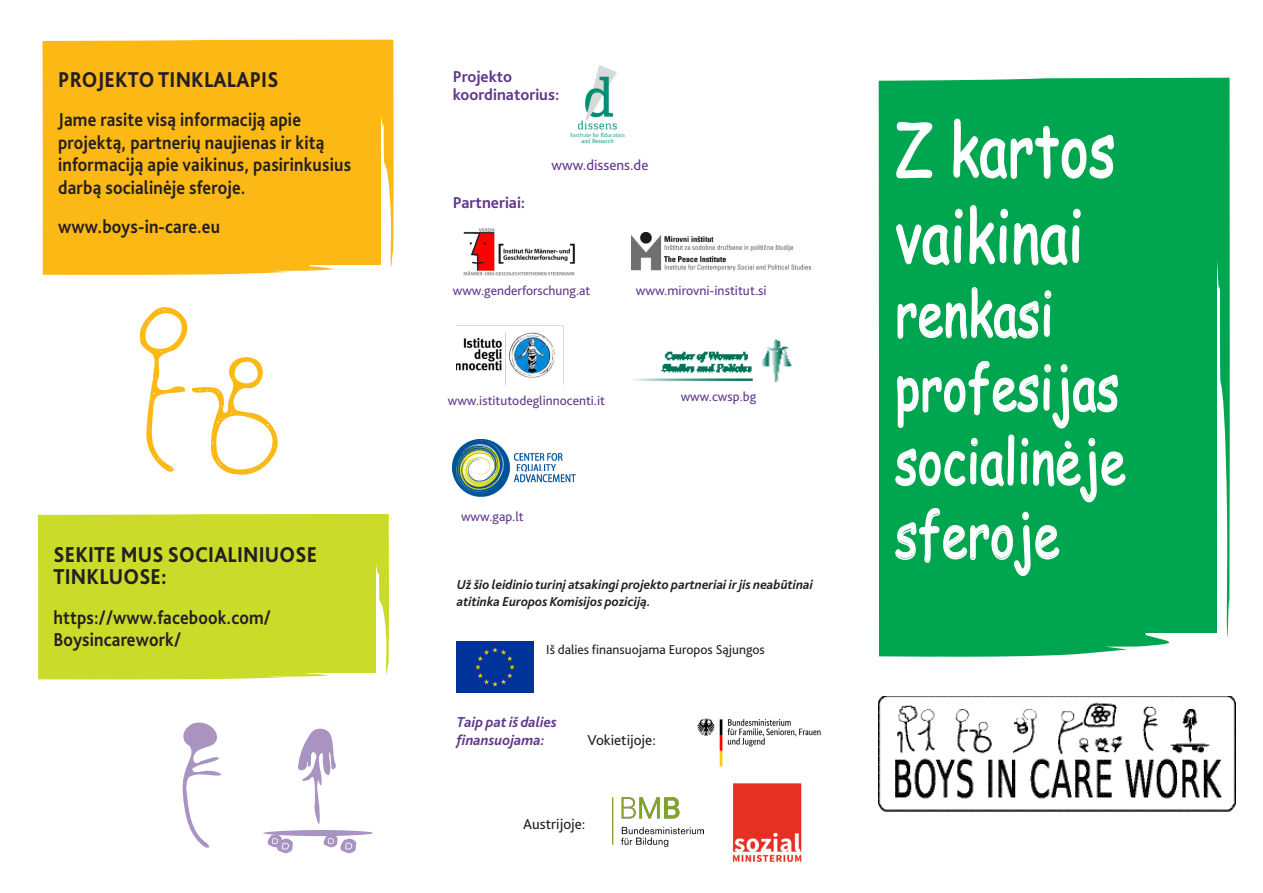
<style>
.page{position:relative;width:1263px;height:893px;background:#fff}
.page>*{position:absolute;margin:0;border:0;box-sizing:border-box;transform-origin:0 0}
.t1{font:72px "Comic Sans MS";letter-spacing:.01em;color:#fff;scale:.75 1}
.t2{font:61.5px/73.8px "Comic Sans MS";letter-spacing:.01em;color:#fff;scale:.75 1}
.t3{font:800 22.5px/22.5px "Bliss Pro";letter-spacing:.01em;color:#231f20;scale:.9 1}
.t4{font:700 19.5px/22.5px "Bliss Pro";letter-spacing:.01em;color:#231f20;scale:.9 1}
.t5{font:700 16.5px "Bliss Pro";color:#61378b}
.t6{font:italic 700 15px "Bliss Pro";color:#61378b}
.t7{font:15px "Bliss Pro";color:#231f20}
.t8{font:15px "Bliss Pro";color:#61378b}
.t9{font:13.65px "Bliss Pro";color:#61378b}
.t10{font:italic 700 13.5px/16.5px "Bliss Pro";color:#231f20}
.t11{font:13.5px "Bliss Pro";color:#61378b}
.t12{font:13.5px "Bliss Pro";color:#231f20}
</style>
<div class="page">
<div style="left:879px;top:78px;width:351px;height:579px;background:#00a54f"></div>
<img style="left:879px;top:697px;width:357px;height:115px">
<svg style="left:895px;top:78px;width:220px;height:188px;background:#1cae62"></svg>
<svg style="left:894px;top:286px;width:232px;height:298px;background:#1bae62"></svg>
<div style="left:43px;top:40px;width:351px;height:235px;background:#fcb814"></div>
<div style="left:38px;top:514px;width:351px;height:165px;background:#cadb2a"></div>
<svg style="left:139px;top:307px;width:139px;height:168px"></svg>
<svg style="left:182px;top:722px;width:40px;height:126px"></svg>
<svg style="left:263px;top:729px;width:110px;height:124px"></svg>
<img style="left:570px;top:65px;width:55px;height:79px">
<img style="left:463px;top:228px;width:112px;height:48px">
<img style="left:631px;top:232px;width:180px;height:39px">
<img style="left:456px;top:325px;width:107px;height:60px">
<img style="left:633px;top:339px;width:159px;height:44px">
<img style="left:453px;top:439px;width:122px;height:58px">
<div style="left:457px;top:641px;width:76px;height:51px;background:#039"></div>
<img style="left:697px;top:718px;width:124px;height:49px">
<img style="left:612px;top:798px;width:91px;height:49px">
<img style="left:733px;top:783px;width:69px;height:79px">
<p class="t3" style="left:58px;top:67px;width:246px">PROJEKTO TINKLALAPIS</p>
<p class="t4" style="left:58px;top:108px;width:327px">Jame rasite visą informaciją apie projektą, partnerių naujienas ir kitą informaciją apie vaikinus, pasirinkusius darbą socialinėje sferoje.</p>
<p class="t4" style="left:58px;top:215px;width:182px">www.boys-in-care.eu</p>
<p class="t3" style="left:54px;top:542px;width:294px">SEKITE MUS SOCIALINIUOSE<br>TINKLUOSE:</p>
<p class="t4" style="left:54px;top:605px;width:243px">https://www.facebook.com/<br>Boysincarework/</p>
<p class="t5" style="left:453px;top:66px;width:61px">Projekto</p>
<p class="t5" style="left:453px;top:84px;width:108px">koordinatorius:</p>
<p class="t5" style="left:453px;top:192px;width:74px">Partneriai:</p>
<p class="t8" style="left:551px;top:156px;width:99px">www.dissens.de</p>
<p class="t11" style="left:453px;top:282px;width:139px">www.genderforschung.at</p>
<p class="t9" style="left:636px;top:282px;width:132px">www.mirovni-institut.si</p>
<p class="t11" style="left:448px;top:392px;width:159px">www.istitutodeglinnocenti.it</p>
<p class="t11" style="left:681px;top:388px;width:77px">www.cwsp.bg</p>
<p class="t11" style="left:461px;top:508px;width:64px">www.gap.lt</p>
<p class="t10" style="left:457px;top:576px;width:358px">Už šio leidinio turinį atsakingi projekto partneriai ir jis neabūtinai atitinka Europos Komisijos poziciją.</p>
<p class="t12" style="left:546px;top:641px;width:220px">Iš dalies finansuojama Europos Sąjungos</p>
<p class="t6" style="left:457px;top:713px;width:102px">Taip pat iš dalies</p>
<p class="t6" style="left:457px;top:731px;width:89px">finansuojama:</p>
<p class="t7" style="left:587px;top:731px;width:70px">Vokietijoje:</p>
<p class="t7" style="left:523px;top:814px;width:64px">Austrijoje:</p>
<p class="t1" style="left:895px;top:96px;width:295px">Z kartos</p>
<p class="t1" style="left:895px;top:183px;width:252px">vaikinai</p>
<p class="t2" style="left:895px;top:275px;width:212px">renkasi</p>
<p class="t2" style="left:895px;top:349px;width:309px">profesijas socialinėje</p>
<p class="t2" style="left:895px;top:496px;width:220px">sferoje</p>
</div>
